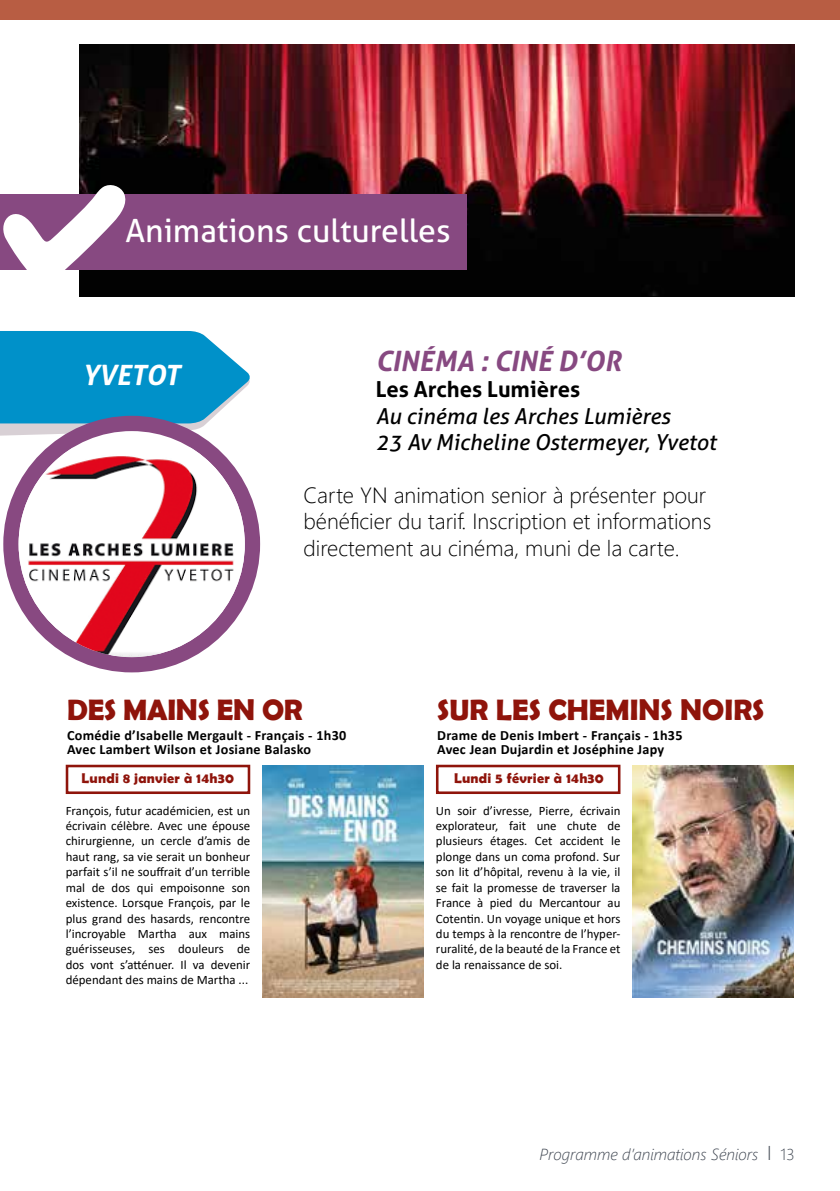
<style>
.page{position:relative;width:840px;height:1191px;background:#fff}
.page>*{position:absolute;margin:0;border:0;box-sizing:border-box;transform-origin:0 0}
.t1{font:32px "Aller";color:#fff}
.t2{font:700 29.6px "Berlin Sans FB Demi";color:#8f140b}
.t3{font:italic 700 28px "Aller";color:#874981}
.t4{font:italic 700 28px "Aller";color:#fff}
.t5{font:300 22px/26.4px "Segoe UI";color:#000}
.t6{font:italic 22px/26.4px "Aller";color:#000}
.t7{font:700 22px "Aller";color:#000}
.t8{font:italic 300 16px "Segoe UI";color:#404752}
.t9{font:700 14.2px/14.2px "Calibri";letter-spacing:.02em;color:#000}
.t10{font:700 14.2px "Berlin Sans FB Demi";letter-spacing:.02em;color:#8f140b}
.t11{font:12.8px/15.4px "Calibri";color:#000;text-align:justify}
.s1{font-style:normal;font-size:20px}
.s2{font-style:normal}
</style>
<div class="page">
<div style="left:0;top:0;width:839px;height:19px;background:#b85d43"></div>
<img style="left:79px;top:45px;width:715px;height:251px">
<div style="left:0;top:194px;width:466px;height:75px;background:#874981"></div>
<svg style="left:0;top:183px;width:128px;height:101px"></svg>
<svg style="left:0;top:331px;width:250px;height:105px;background:#27a0cf"></svg>
<img style="left:632px;top:765px;width:161px;height:232px">
<div style="left:435px;top:764px;width:185px;height:30px;border:3px solid #8f140b"></div>
<img style="left:262px;top:765px;width:161px;height:232px">
<div style="left:66px;top:764px;width:184px;height:30px;border:3px solid #8f140b"></div>
<div style="left:3px;top:416px;width:257px;height:256px;background:#884981;border-radius:50%"></div>
<div style="left:19px;top:431px;width:226px;height:226px;background:#fff;border-radius:50%"></div>
<img style="left:19px;top:448px;width:226px;height:209px">
<h1 class="t1" style="left:125px;top:211px;width:326px">Animations culturelles</h1>
<h3 class="t4" style="left:83px;top:357px;width:99px">YVETOT</h3>
<h3 class="t3" style="left:375px;top:343px;width:246px">CINÉMA : CINÉ D’OR</h3>
<h3 class="t7" style="left:375px;top:376px;width:206px">Les Arches Lumières</h3>
<h3 class="t6" style="left:375px;top:402px;width:341px">Au cinéma les Arches Lumières<br>23 Av Micheline Ostermeyer, Yvetot</h3>
<h3 class="t5" style="left:303px;top:479px;width:409px">Carte YN animation senior à présenter pour bénéficier du tarif. Inscription et informations directement au cinéma, muni de la carte.</h3>
<h2 class="t2" style="left:67px;top:693px;width:237px">DES MAINS EN OR</h2>
<p class="t9" style="left:67px;top:728px;width:281px">Comédie d’Isabelle Mergault - Français - 1h30<br>Avec Lambert Wilson et Josiane Balasko</p>
<p class="t10" style="left:81px;top:770px;width:154px">Lundi 8 janvier à 14h30</p>
<p class="t11" style="left:66px;top:802px;width:186px">François, futur académicien, est un écrivain célèbre. Avec une épouse chirurgienne, un cercle d’amis de haut rang, sa vie serait un bonheur parfait s’il ne souffrait d’un terrible mal de dos qui empoisonne son existence. Lorsque François, par le plus grand des hasards, rencontre l’incroyable Martha aux mains guérisseuses, ses douleurs de dos vont s’atténuer. Il va devenir dépendant des mains de Martha ...</p>
<h2 class="t2" style="left:437px;top:693px;width:328px">SUR LES CHEMINS NOIRS</h2>
<p class="t9" style="left:437px;top:728px;width:247px">Drame de Denis Imbert - Français - 1h35<br>Avec Jean Dujardin et Joséphine Japy</p>
<p class="t10" style="left:453px;top:770px;width:151px">Lundi 5 février à 14h30</p>
<p class="t11" style="left:435px;top:802px;width:186px">Un soir d’ivresse, Pierre, écrivain explorateur, fait une chute de plusieurs étages. Cet accident le plonge dans un coma profond. Sur son lit d’hôpital, revenu à la vie, il se fait la promesse de traverser la France à pied du Mercantour au Cotentin. Un voyage unique et hors du temps à la rencontre de l’hyper&shy;ruralité, de la beauté de la France et de la renaissance de soi.</p>
<p class="t8" style="left:539px;top:1139px;width:256px">Programme d’animations Séniors <span class="s1">I</span> <span class="s2">13</span></p>
</div>
